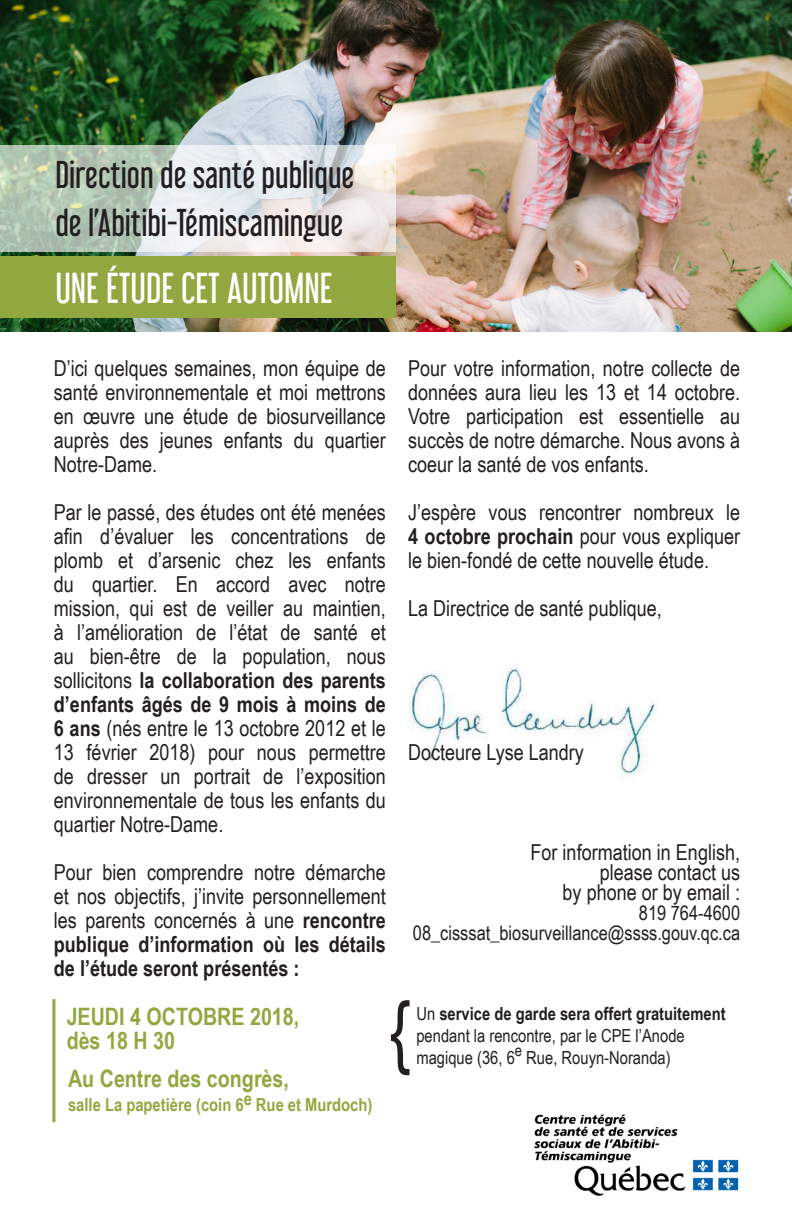
<style>
.page{position:relative;width:792px;height:1224px;background:#fff}
.page>*{position:absolute;margin:0;border:0;box-sizing:border-box;transform-origin:0 0}
.t1{font:80px "Arial Narrow";color:#231f20}
.t2{font:38px "Libel Suit Rg";color:#fff}
.t3{font:34px "Libel Suit Rg";color:#231f20}
.t4{font:700 24px "Arial Narrow";color:#91a840}
.t5{font:22px/24px "Arial Narrow";color:#231f20;text-align:justify}
.t6{font:20px "Arial Narrow";color:#231f20}
.t7{font:18px/21.6px "Arial Narrow";color:#231f20}
.t8{font:700 18px "Arial Narrow";color:#91a840}
.s1{font-weight:700}
</style>
<div class="page">
<img style="left:409px;top:665px;width:248px;height:111px">
<img style="left:0;top:0;width:792px;height:331px">
<svg style="left:0;top:145px;width:396px;height:107px;background:#d3dbd4"></svg>
<div style="left:0;top:257px;width:396px;height:61px;background:#91a840"></div>
<img style="left:534px;top:1114px;width:205px;height:82px">
<hr style="left:52px;top:999px;width:3px;height:123px;background:#91a840">
<p class="t3" style="left:55px;top:146px;width:300px">Direction de santé publique</p>
<p class="t3" style="left:55px;top:194px;width:289px">de l’Abitibi-Témiscamingue</p>
<p class="t2" style="left:55px;top:257px;width:279px">UNE ÉTUDE CET AUTOMNE</p>
<p class="t5" style="left:54px;top:356px;width:333px">D’ici quelques semaines, mon équipe de santé environnementale et moi mettrons en œuvre une étude de biosurveillance auprès des jeunes enfants du quartier Notre-Dame.</p>
<p class="t5" style="left:54px;top:500px;width:334px">Par le passé, des études ont été menées afin d’évaluer les concentrations de plomb et d’arsenic chez les enfants du quartier. En accord avec notre mission, qui est de veiller au maintien, à l’amélioration de l’état de santé et au bien-être de la population, nous sollicitons <span class="s1">la collaboration des parents d’enfants âgés de 9 mois à moins de 6 ans</span> (nés entre le 13 octobre 2012 et le 13 février 2018) pour nous permettre de dresser un portrait de l’exposition environnementale de tous les enfants du quartier Notre-Dame.</p>
<p class="t5" style="left:54px;top:860px;width:333px">Pour bien comprendre notre démarche et nos objectifs, j’invite personnellement les parents concernés à une <span class="s1">rencontre publique d’information où les détails de l’étude seront présentés :</span></p>
<p class="t5" style="left:408px;top:356px;width:334px">Pour votre information, notre collecte de données aura lieu les 13 et 14 octobre.<br>Votre participation est essentielle au succès de notre démarche. Nous avons à coeur la santé de vos enfants.</p>
<p class="t5" style="left:408px;top:500px;width:333px">J’espère vous rencontrer nombreux le <span class="s1">4 octobre prochain</span> pour vous expliquer le bien-fondé de cette nouvelle étude.</p>
<p class="t5" style="left:408px;top:596px;width:255px">La Directrice de santé publique,</p>
<p class="t5" style="left:408px;top:740px;width:177px">Docteure Lyse Landry</p>
<p class="t5" style="left:531px;top:840px;width:211px">For information in English,</p>
<p class="t5" style="left:600px;top:860px;width:142px">please contact us</p>
<p class="t5" style="left:563px;top:880px;width:179px">by phone or by email :</p>
<p class="t6" style="left:639px;top:899px;width:103px">819 764-4600</p>
<p class="t6" style="left:413px;top:919px;width:329px">08_cisssat_biosurveillance@ssss.gouv.qc.ca</p>
<p class="t4" style="left:67px;top:998px;width:234px">JEUDI 4 OCTOBRE 2018,</p>
<p class="t4" style="left:67px;top:1022px;width:110px">dès 18 H 30</p>
<p class="t4" style="left:68px;top:1060px;width:222px">Au Centre des congrès,</p>
<p class="t8" style="left:68px;top:1091px;width:306px">salle La papetière (coin 6e Rue et Murdoch)</p>
<p class="t1" style="left:389px;top:972px;width:23px">{</p>
<p class="t7" style="left:416px;top:1003px;width:311px">Un <span class="s1">service de garde sera offert gratuitement </span>pendant la rencontre, par le CPE l’Anode magique (36, 6<sup>e</sup> Rue, Rouyn-Noranda)</p>
</div>
